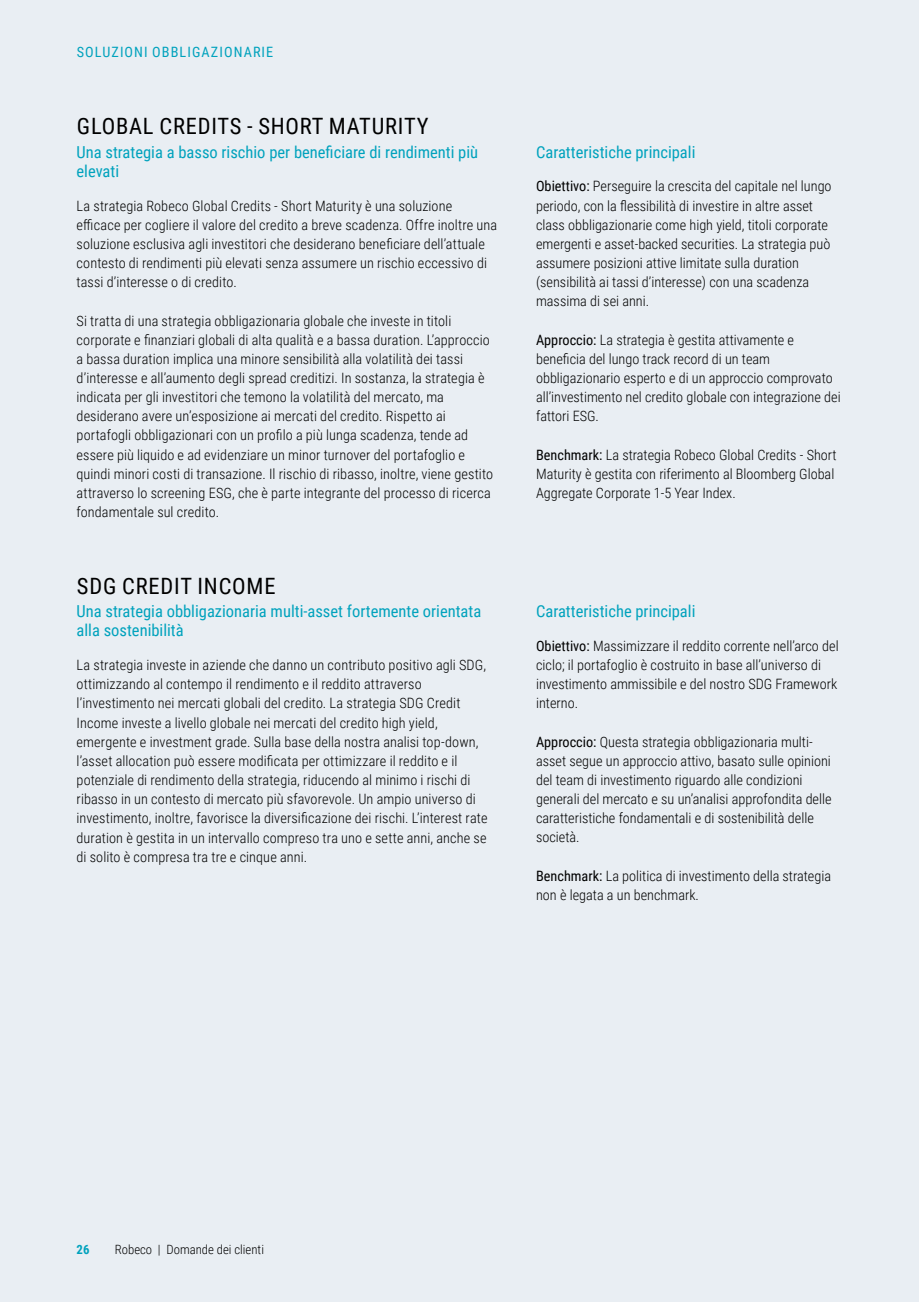
<style>
.page{position:relative;width:919px;height:1302px;background:#fff}
.page>*{position:absolute;margin:0;border:0;box-sizing:border-box;transform-origin:0 0}
.t1{font:22.5px "Roboto Condensed";letter-spacing:.035em;color:#000}
.t2{font:16.5px/19.2px "Roboto Condensed";color:#00a2bd}
.t3{font:300 14.25px/19.2px "Roboto Condensed";letter-spacing:.005em;color:#000}
.t4{font:14.25px "Roboto Condensed";letter-spacing:.075em;color:#00a2bd}
.t5{font:300 12.75px "Roboto Condensed";color:#000}
.t6{font:700 12.75px "Roboto Condensed";color:#00a2bd}
.s1{font-weight:400}
</style>
<div class="page">
<div style="left:0;top:0;width:918px;height:1301px;background:#e9eef3"></div>
<p class="t4" style="left:77px;top:42px;width:198px">SOLUZIONI OBBLIGAZIONARIE</p>
<h1 class="t1" style="left:77px;top:110px;width:353px">GLOBAL CREDITS - SHORT MATURITY</h1>
<p class="t2" style="left:77px;top:141px;width:403px">Una strategia a basso rischio per beneficiare di rendimenti più elevati</p>
<p class="t3" style="left:77px;top:195px;width:422px">La strategia Robeco Global Credits - Short Maturity è una soluzione efficace per cogliere il valore del credito a breve scadenza. Offre inoltre una soluzione esclusiva agli investitori che desiderano beneficiare dell’attuale contesto di rendimenti più elevati senza assumere un rischio eccessivo di tassi d’interesse o di credito.</p>
<p class="t3" style="left:77px;top:310px;width:418px">Si tratta di una strategia obbligazionaria globale che investe in titoli corporate e finanziari globali di alta qualità e a bassa duration. L’approccio a bassa duration implica una minore sensibilità alla volatilità dei tassi d’interesse e all’aumento degli spread creditizi. In sostanza, la strategia è indicata per gli investitori che temono la volatilità del mercato, ma desiderano avere un’esposizione ai mercati del credito. Rispetto ai portafogli obbligazionari con un profilo a più lunga scadenza, tende ad essere più liquido e ad evidenziare un minor turnover del portafoglio e quindi minori costi di transazione. Il rischio di ribasso, inoltre, viene gestito attraverso lo screening ESG, che è parte integrante del processo di ricerca fondamentale sul credito.</p>
<h1 class="t1" style="left:77px;top:569px;width:200px">SDG CREDIT INCOME</h1>
<p class="t2" style="left:77px;top:601px;width:406px">Una strategia obbligazionaria multi-asset fortemente orientata alla sostenibilità</p>
<p class="t3" style="left:77px;top:654px;width:412px">La strategia investe in aziende che danno un contributo positivo agli SDG, ottimizzando al contempo il rendimento e il reddito attraverso l’investimento nei mercati globali del credito. La strategia SDG Credit Income investe a livello globale nei mercati del credito high yield, emergente e investment grade. Sulla base della nostra analisi top-down, l’asset allocation può essere modificata per ottimizzare il reddito e il potenziale di rendimento della strategia, riducendo al minimo i rischi di ribasso in un contesto di mercato più sfavorevole. Un ampio universo di investimento, inoltre, favorisce la diversificazione dei rischi. L’interest rate duration è gestita in un intervallo compreso tra uno e sette anni, anche se di solito è compresa tra tre e cinque anni.</p>
<p class="t2" style="left:536px;top:141px;width:161px">Caratteristiche principali</p>
<p class="t3" style="left:536px;top:176px;width:297px"><span class="s1">Obiettivo:</span> Perseguire la crescita del capitale nel lungo periodo, con la flessibilità di investire in altre asset class obbligazionarie come high yield, titoli corporate emergenti e asset-backed securities. La strategia può assumere posizioni attive limitate sulla duration (sensibilità ai tassi d’interesse) con una scadenza massima di sei anni.</p>
<p class="t3" style="left:536px;top:329px;width:306px"><span class="s1">Approccio:</span> La strategia è gestita attivamente e beneficia del lungo track record di un team obbligazionario esperto e di un approccio comprovato all’investimento nel credito globale con integrazione dei fattori ESG.</p>
<p class="t3" style="left:536px;top:444px;width:302px"><span class="s1">Benchmark:</span> La strategia Robeco Global Credits - Short<br>Maturity è gestita con riferimento al Bloomberg Global<br>Aggregate Corporate 1-5 Year Index.</p>
<p class="t2" style="left:536px;top:601px;width:161px">Caratteristiche principali</p>
<p class="t3" style="left:536px;top:635px;width:304px"><span class="s1">Obiettivo:</span> Massimizzare il reddito corrente nell’arco del ciclo; il portafoglio è costruito in base all’universo di investimento ammissibile e del nostro SDG Framework interno.</p>
<p class="t3" style="left:536px;top:731px;width:297px"><span class="s1">Approccio:</span> Questa strategia obbligazionaria multi&shy;asset segue un approccio attivo, basato sulle opinioni del team di investimento riguardo alle condizioni generali del mercato e su un’analisi approfondita delle caratteristiche fondamentali e di sostenibilità delle società.</p>
<p class="t3" style="left:536px;top:865px;width:296px"><span class="s1">Benchmark:</span> La politica di investimento della strategia non è legata a un benchmark.</p>
<p class="t6" style="left:77px;top:1240px;width:14px">26</p>
<p class="t5" style="left:115px;top:1240px;width:151px">Robeco | Domande dei clienti</p>
</div>
